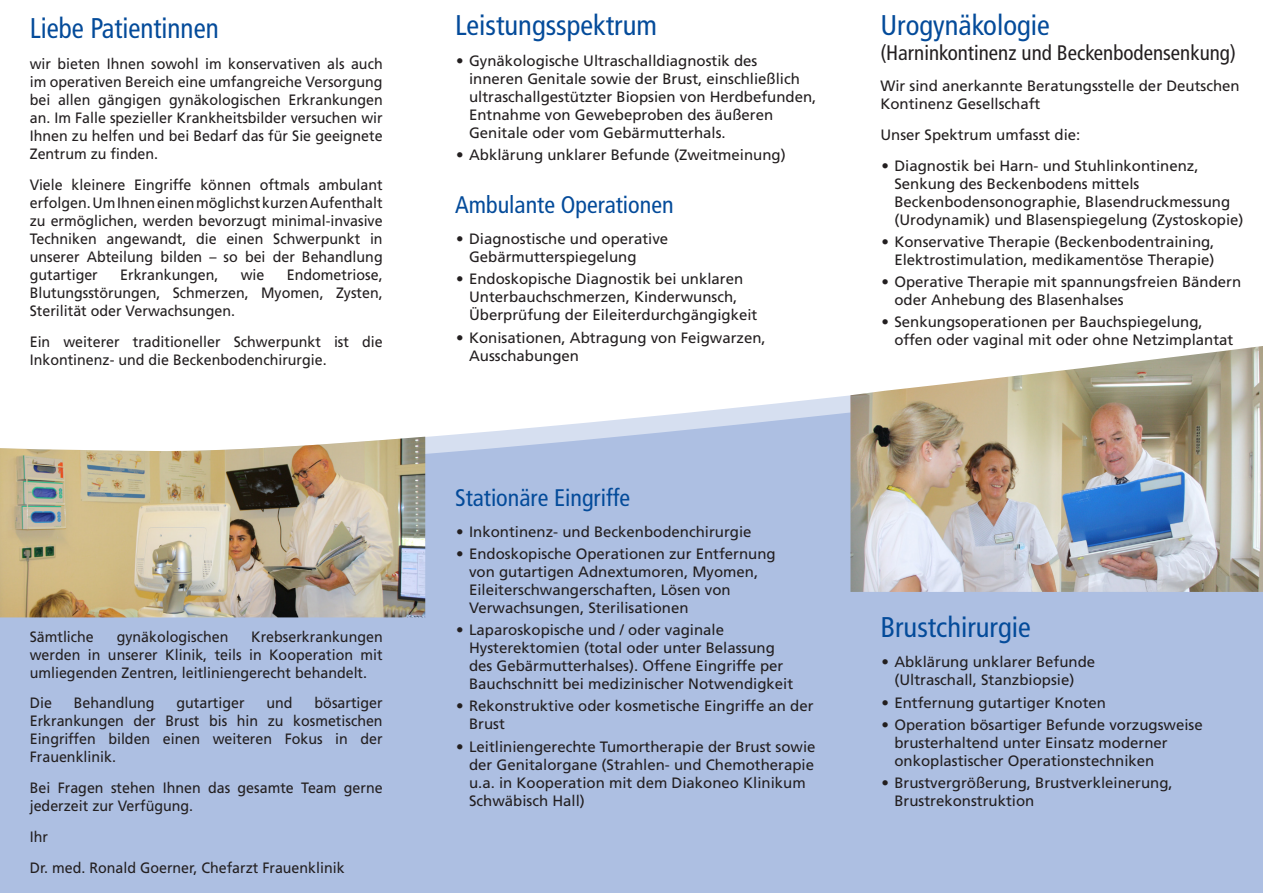
<style>
.page{position:relative;width:1263px;height:893px;background:#fff}
.page>*{position:absolute;margin:0;border:0;box-sizing:border-box;transform-origin:0 0}
.t1{font:condensed 28.5px "Frutiger LT Pro";color:#044b9a}
.t2{font:condensed 28.5px "Frutiger LT Pro";color:#044b9a;scale:.95 1}
.t3{font:condensed 24px "Frutiger LT Pro";color:#044b9a}
.t4{font:condensed 21px "Frutiger LT Pro";color:#231f20}
.t5{font:16.5px/19.8px "Frutiger LT Pro";color:#231f20}
.t6{font:15px/18px "Frutiger LT Pro";color:#231f20}
.t7{font:15px/18px "Frutiger LT Pro";color:#231f20;text-align:justify;scale:.95 1}
</style>
<div class="page">
<div style="left:0;top:471px;width:1263px;height:422px;background:#adbfe2"></div>
<svg style="left:422px;top:395px;width:428px;height:76px"></svg>
<img style="left:850px;top:346px;width:413px;height:246px">
<img style="left:0;top:437px;width:425px;height:180px">
<p class="t2" style="left:30px;top:12px;width:200px">Liebe Patientinnen</p>
<p class="t7" style="left:30px;top:55px;width:373px">wir bieten Ihnen sowohl im konservativen als auch im operativen Bereich eine umfangreiche Versorgung bei allen gängigen gynäkologischen Erkrankungen an. Im Falle spezieller Krankheitsbilder versuchen wir Ihnen zu helfen und bei Bedarf das für Sie geeignete Zentrum zu finden.</p>
<p class="t7" style="left:30px;top:176px;width:373px">Viele kleinere Eingriffe können oftmals ambulant erfolgen. Um Ihnen einen möglichst kurzen Aufenthalt zu ermöglichen, werden bevorzugt minimal-invasive Techniken angewandt, die einen Schwerpunkt in unserer Abteilung bilden – so bei der Behandlung gutartiger</p>
<p class="t7" style="left:30px;top:266px;width:373px;text-indent:257px">Endometriose, Blutungsstörungen, Schmerzen, Myomen, Zysten, Sterilität oder Verwachsungen.</p>
<p class="t7" style="left:30px;top:333px;width:373px">Ein weiterer traditioneller Schwerpunkt ist die<br>Inkontinenz- und die Beckenbodenchirurgie.</p>
<p class="t7" style="left:120px;top:266px;width:105px">Erkrankungen,</p>
<p class="t7" style="left:241px;top:266px;width:27px">wie</p>
<p class="t7" style="left:30px;top:627px;width:373px;text-indent:221px">Krebserkrankungen werden in unserer Klinik, teils in Kooperation mit umliegenden Zentren, leitliniengerecht behandelt.</p>
<p class="t7" style="left:30px;top:694px;width:25px">Die</p>
<p class="t7" style="left:74px;top:694px;width:87px">Behandlung</p>
<p class="t7" style="left:177px;top:694px;width:73px">gutartiger</p>
<p class="t7" style="left:267px;top:694px;width:29px">und</p>
<p class="t7" style="left:30px;top:627px;width:69px">Sämtliche</p>
<p class="t7" style="left:117px;top:627px;width:119px">gynäkologischen</p>
<p class="t7" style="left:30px;top:694px;width:373px;text-indent:285px">bösartiger Erkrankungen der Brust bis hin zu kosmetischen Eingriffen bilden einen weiteren Fokus in der Frauenklinik.</p>
<p class="t7" style="left:30px;top:779px;width:373px">Bei Fragen stehen Ihnen das gesamte Team gerne jederzeit zur Verfügung.</p>
<p class="t7" style="left:30px;top:828px;width:21px">Ihr</p>
<p class="t7" style="left:30px;top:858px;width:333px">Dr. med. Ronald Goerner, Chefarzt Frauenklinik</p>
<p class="t1" style="left:455px;top:9px;width:204px">Leistungsspektrum</p>
<p class="t6" style="left:469px;top:52px;width:349px;text-indent:-13px">• Gynäkologische Ultraschalldiagnostik des<br>inneren Genitale sowie der Brust, einschließlich ultraschallgestützter Biopsien von Herdbefunden, Entnahme von Gewebeproben des äußeren Genitale oder vom Gebärmutterhals.</p>
<p class="t6" style="left:456px;top:146px;width:331px">• Abklärung unklarer Befunde (Zweitmeinung)</p>
<p class="t3" style="left:455px;top:191px;width:220px">Ambulante Operationen</p>
<p class="t6" style="left:469px;top:230px;width:201px;text-indent:-13px">• Diagnostische und operative<br>Gebärmutterspiegelung</p>
<p class="t6" style="left:469px;top:270px;width:290px;text-indent:-13px">• Endoskopische Diagnostik bei unklaren<br>Unterbauchschmerzen, Kinderwunsch,<br>Überprüfung der Eileiterdurchgängigkeit</p>
<p class="t6" style="left:469px;top:328px;width:298px;text-indent:-13px">• Konisationen, Abtragung von Feigwarzen,<br>Ausschabungen</p>
<p class="t1" style="left:880px;top:9px;width:171px">Urogynäkologie</p>
<p class="t4" style="left:880px;top:41px;width:357px">(Harninkontinenz und Beckenbodensenkung)</p>
<p class="t6" style="left:880px;top:77px;width:361px">Wir sind anerkannte Beratungsstelle der Deutschen<br>Kontinenz Gesellschaft</p>
<p class="t6" style="left:880px;top:126px;width:202px">Unser Spektrum umfasst die:</p>
<p class="t6" style="left:894px;top:157px;width:351px;text-indent:-13px">• Diagnostik bei Harn- und Stuhlinkontinenz, Senkung des Beckenbodens mittels Beckenbodensonographie, Blasendruckmessung (Urodynamik) und Blasenspiegelung (Zystoskopie)</p>
<p class="t6" style="left:882px;top:233px;width:334px;text-align:right">• Konservative Therapie (Beckenbodentraining,<br>Elektrostimulation, medikamentöse Therapie)</p>
<p class="t6" style="left:894px;top:273px;width:348px;text-indent:-13px">• Operative Therapie mit spannungsfreien Bändern oder Anhebung des Blasenhalses</p>
<p class="t6" style="left:894px;top:313px;width:340px;text-indent:-13px">• Senkungsoperationen per Bauchspiegelung, offen oder vaginal mit oder ohne Netzimplantat</p>
<p class="t3" style="left:455px;top:483px;width:177px">Stationäre Eingriffe</p>
<p class="t6" style="left:456px;top:522px;width:297px">• Inkontinenz- und Beckenbodenchirurgie</p>
<p class="t6" style="left:469px;top:545px;width:308px;text-indent:-13px">• Endoskopische Operationen zur Entfernung von gutartigen Adnextumoren, Myomen, Eileiterschwangerschaften, Lösen von Verwachsungen, Sterilisationen</p>
<p class="t6" style="left:469px;top:621px;width:326px;text-indent:-13px">• Laparoskopische und / oder vaginale Hysterektomien (total oder unter Belassung des Gebärmutterhalses). Offene Eingriffe per Bauchschnitt bei medizinischer Notwendigkeit</p>
<p class="t6" style="left:469px;top:697px;width:346px;text-indent:-13px">• Rekonstruktive oder kosmetische Eingriffe an der<br>Brust</p>
<p class="t6" style="left:469px;top:737px;width:348px;text-indent:-13px">• Leitliniengerechte Tumortherapie der Brust sowie der Genitalorgane (Strahlen- und Chemotherapie u.a. in Kooperation mit dem Diakoneo Klinikum Schwäbisch Hall)</p>
<p class="t1" style="left:880px;top:610px;width:152px">Brustchirurgie</p>
<p class="t6" style="left:882px;top:653px;width:215px;text-align:center">• Abklärung unklarer Befunde (Ultraschall, Stanzbiopsie)</p>
<p class="t6" style="left:882px;top:694px;width:226px">• Entfernung gutartiger Knoten</p>
<p class="t6" style="left:894px;top:716px;width:310px;text-indent:-13px">• Operation bösartiger Befunde vorzugsweise brusterhaltend unter Einsatz moderner onkoplastischer Operationstechniken</p>
<p class="t6" style="left:894px;top:774px;width:280px;text-indent:-13px">• Brustvergrößerung, Brustverkleinerung,<br>Brustrekonstruktion</p>
<p class="t5" style="left:863px;top:659px;width:159px">kompetente Pflege -</p>
<p class="t5" style="left:863px;top:698px;width:333px">an individueller menschlicher Zuwendung - finden Sie bei uns im Klinikum Crailsheim.</p>
</div>
